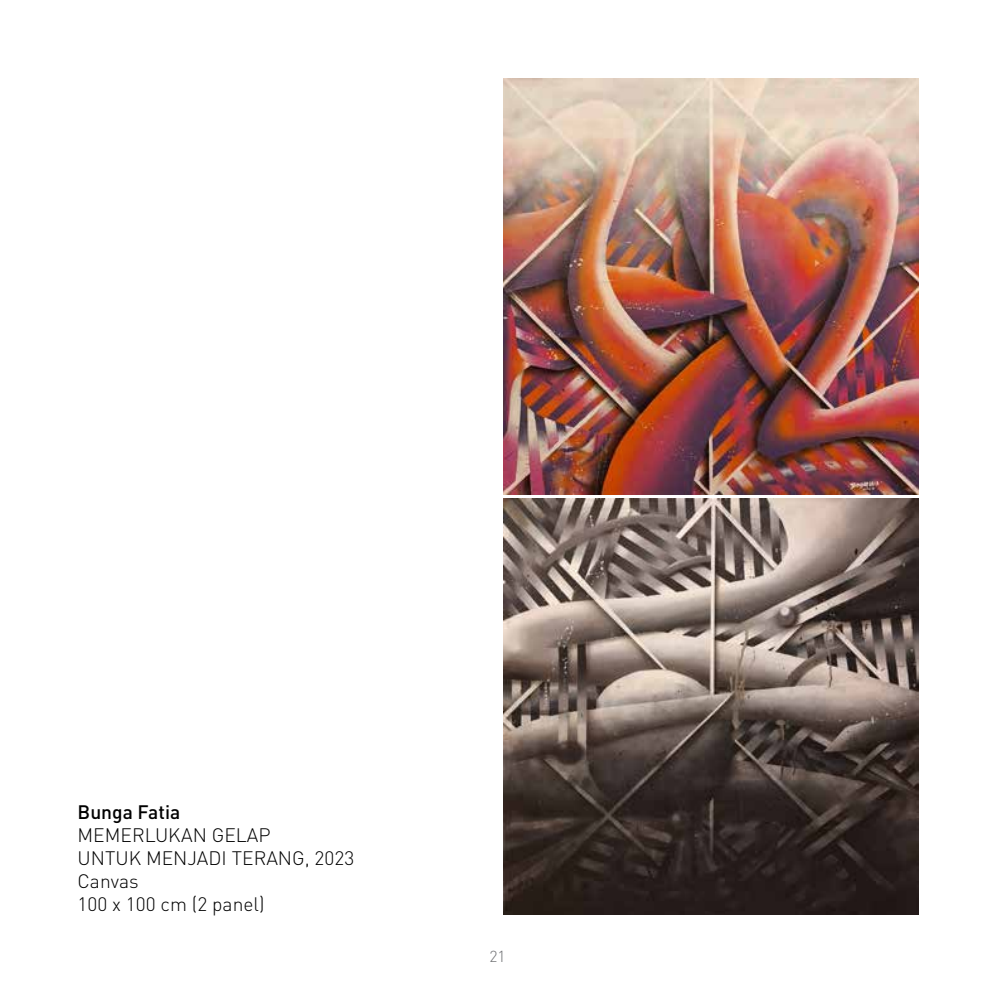
<style>
.page{position:relative;width:993px;height:993px;background:#fff}
.page>*{position:absolute;margin:0;border:0;box-sizing:border-box;transform-origin:0 0}
.t1{font:300 19.25px/23.1px "DIN Pro";color:#000}
.t2{font:500 19.25px "DIN Pro";color:#000}
.t3{font:300 15.75px "DIN Pro";color:#6d6e71}
</style>
<div class="page">
<img style="left:503px;top:78px;width:415px;height:416px">
<img style="left:503px;top:498px;width:415px;height:416px">
<p class="t2" style="left:77px;top:796px;width:104px">Bunga Fatia</p>
<p class="t1" style="left:77px;top:821px;width:278px">MEMERLUKAN GELAP<br>UNTUK MENJADI TERANG, 2023<br>Canvas<br>100 x 100 cm (2 panel)</p>
<p class="t3" style="left:489px;top:943px;width:18px">21</p>
</div>
